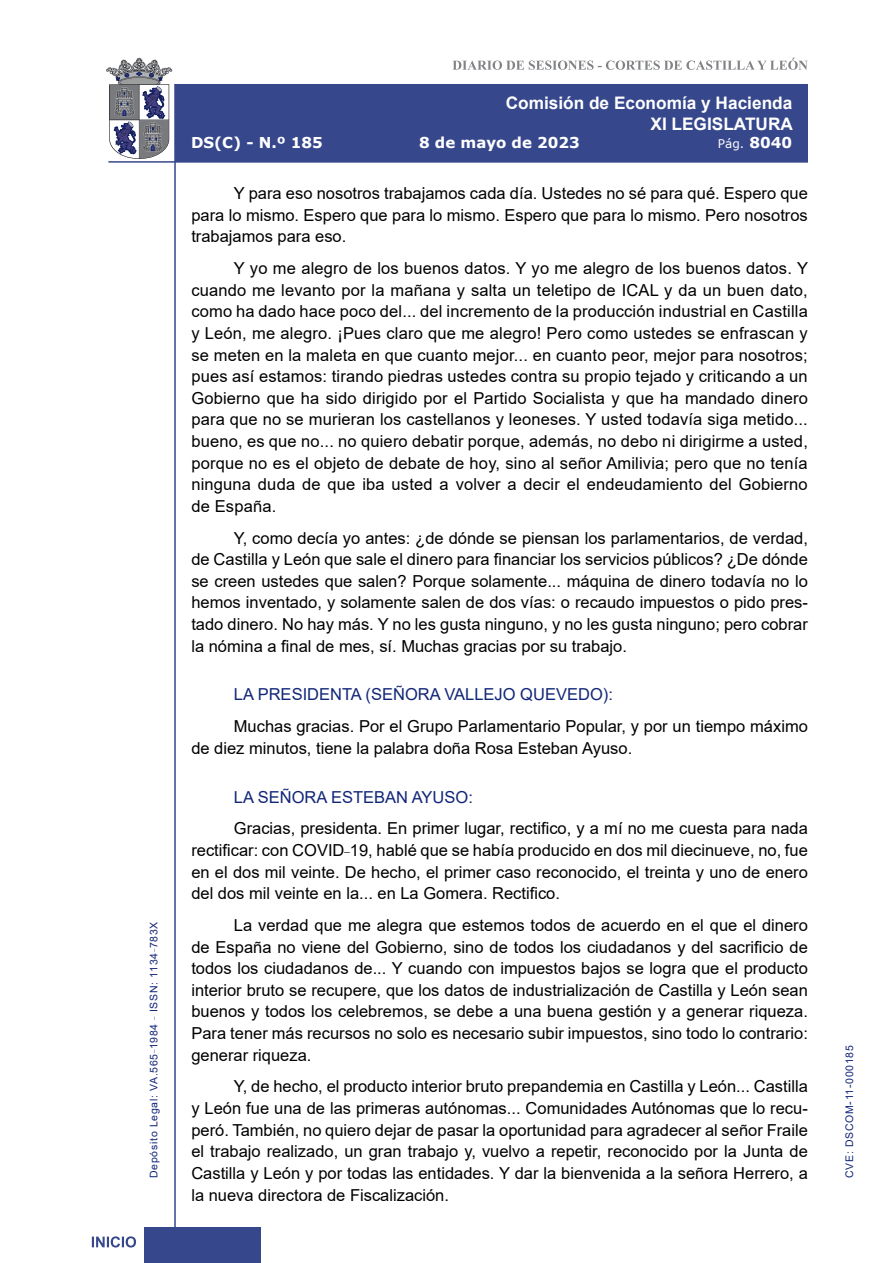
<style>
.page{position:relative;width:893px;height:1263px;background:#fff}
.page>*{position:absolute;margin:0;border:0;box-sizing:border-box;transform-origin:0 0}
.t1{font:700 17.25px/20.7px "Arial";color:#fff;text-align:right}
.t2{font:16.5px/21.6px "Arial";color:#000;text-align:justify}
.Orador{font:16.5px "Arial";color:#122678}
.t3{font:700 15px "Verdana";color:#fff}
.t4{font:12px "Verdana";color:#fff}
.t5{font:10.5px "Arial";letter-spacing:.065em;color:#122678}
.s1{font-weight:700;font-size:15px}
</style>
<div class="page">
<svg style="left:452px;top:58px;width:356px;height:12px"></svg>
<hr style="left:174px;top:84px;width:2px;height:1179px;background:#36478c">
<div style="left:144px;top:1227px;width:117px;height:36px;background:#36478c"></div>
<div style="left:175px;top:84px;width:633px;height:78px;background:#36478c"></div>
<hr style="left:108px;top:161px;width:700px;height:2px;background:#36478c">
<svg style="left:92px;top:1236px;width:44px;height:11px"></svg>
<svg style="left:106px;top:58px;width:66px;height:101px"></svg>
<p class="t5" style="left:146px;top:1178px;width:258px;rotate:-90deg">Depósito Legal: VA.565<sup>_</sup>1984 <sup>_</sup> ISSN: 1134<sup>_</sup>783X</p>
<p class="t1" style="left:506px;top:93px;width:289px">Comisión de Economía y Hacienda<br>XI LEGISLATURA</p>
<p class="t3" style="left:191px;top:132px;width:133px">DS(C) - N.º 185</p>
<p class="t3" style="left:419px;top:132px;width:162px">8 de mayo de 2023</p>
<p class="t4" style="left:718px;top:135px;width:76px">Pág. <span class="s1">8040</span></p>
<p class="t2" style="left:191px;top:182px;width:618px;text-indent:43px">Y para eso nosotros trabajamos cada día. Ustedes no sé para qué. Espero que para lo mismo. Espero que para lo mismo. Espero que para lo mismo. Pero nosotros trabajamos para eso.</p>
<p class="t2" style="left:191px;top:257px;width:618px;text-indent:43px">Y yo me alegro de los buenos datos. Y yo me alegro de los buenos datos. Y cuando me levanto por la mañana y salta un teletipo de ICAL y da un buen dato, como ha dado hace poco del... del incremento de la producción industrial en Castilla y León, me alegro. ¡Pues claro que me alegro! Pero como ustedes se enfrascan y se meten en la maleta en que cuanto mejor... en cuanto peor, mejor para nosotros; pues así estamos: tirando piedras ustedes contra su propio tejado y criticando a un Gobierno que ha sido dirigido por el Partido Socialista y que ha mandado dinero para que no se murieran los castellanos y leoneses. Y usted todavía siga metido... bueno, es que no... no quiero debatir porque, además, no debo ni dirigirme a usted, porque no es el objeto de debate de hoy, sino al señor Amilivia; pero que no tenía ninguna duda de que iba usted a volver a decir el endeudamiento del Gobierno de España.</p>
<p class="t2" style="left:191px;top:527px;width:618px;text-indent:43px">Y, como decía yo antes: ¿de dónde se piensan los parlamentarios, de verdad, de Castilla y León que sale el dinero para financiar los servicios públicos? ¿De dónde se creen ustedes que salen? Porque solamente... máquina de dinero todavía no lo hemos inventado, y solamente salen de dos vías: o recaudo impuestos o pido pres&shy;tado dinero. No hay más. Y no les gusta ninguno, y no les gusta ninguno; pero cobrar la nómina a final de mes, sí. Muchas gracias por su trabajo.</p>
<p class="Orador" style="left:234px;top:683px;width:381px">LA PRESIDENTA (SEÑORA VALLEJO QUEVEDO):</p>
<p class="t2" style="left:191px;top:715px;width:618px;text-indent:43px">Muchas gracias. Por el Grupo Parlamentario Popular, y por un tiempo máximo de diez minutos, tiene la palabra doña Rosa Esteban Ayuso.</p>
<p class="Orador" style="left:234px;top:785px;width:241px">LA SEÑORA ESTEBAN AYUSO:</p>
<p class="t2" style="left:191px;top:818px;width:618px;text-indent:43px">Gracias, presidenta. En primer lugar, rectifico, y a mí no me cuesta para nada rectificar: con COVID<sup>_</sup>19, hablé que se había producido en dos mil diecinueve, no, fue en el dos mil veinte. De hecho, el primer caso reconocido, el treinta y uno de enero del dos mil veinte en la... en La Gomera. Rectifico.</p>
<p class="t2" style="left:191px;top:914px;width:618px;text-indent:43px">La verdad que me alegra que estemos todos de acuerdo en el que el dinero de España no viene del Gobierno, sino de todos los ciudadanos y del sacrificio de todos los ciudadanos de... Y cuando con impuestos bajos se logra que el producto interior bruto se recupere, que los datos de industrialización de Castilla y León sean buenos y todos los celebremos, se debe a una buena gestión y a generar riqueza.<br>Para tener más recursos no solo es necesario subir impuestos, sino todo lo contrario: generar riqueza.</p>
<p class="t2" style="left:191px;top:1076px;width:618px;text-indent:43px">Y, de hecho, el producto interior bruto prepandemia en Castilla y León... Castilla y León fue una de las primeras autónomas... Comunidades Autónomas que lo recu&shy;peró. También, no quiero dejar de pasar la oportunidad para agradecer al señor Fraile el trabajo realizado, un gran trabajo y, vuelvo a repetir, reconocido por la Junta de Castilla y León y por todas las entidades. Y dar la bienvenida a la señora Herrero, a la nueva directora de Fiscalización.</p>
<p class="t5" style="left:842px;top:1178px;width:134px;rotate:-90deg">CVE: DSCOM-11-000185</p>
</div>
